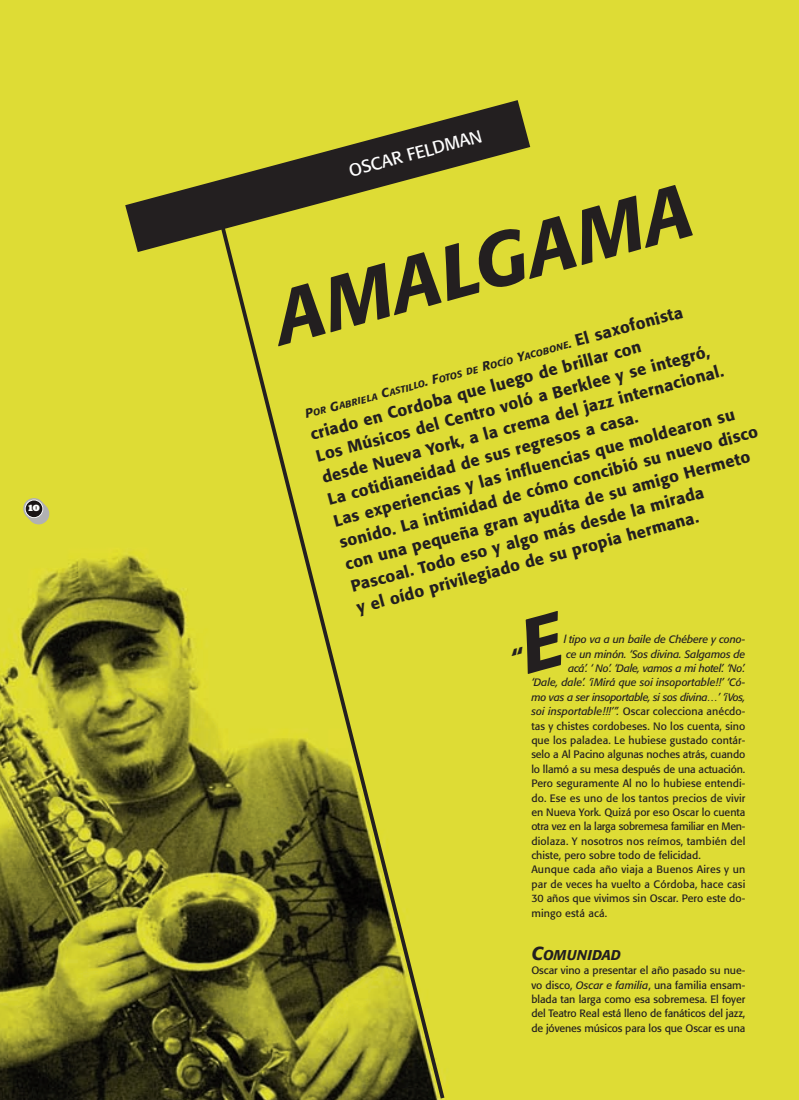
<style>
.page{position:relative;width:799px;height:1100px;background:#fff}
.page>*{position:absolute;margin:0;border:0;box-sizing:border-box;transform-origin:0 0}
.t1{font:italic 500 75px "Formata";color:#231f20}
.t2{font:17.5px "Formata";color:#fff}
.t3{font:500 16.25px/22.4px "Formata";color:#231f20}
.t4{font:italic 500 14px "Formata";letter-spacing:.02em;color:#231f20}
.t5{font:10.62px/14.4px "Formata";letter-spacing:.005em;color:#231f20;text-align:justify}
.t6{font:italic 10.62px "Formata";letter-spacing:-.01em;color:#231f20}
.t7{font:italic 10.62px "Formata";letter-spacing:-.03em;color:#231f20}
.t8{font:10.62px "Formata";letter-spacing:-.025em;color:#231f20}
.t9{font:italic 500 9.38px "Formata";color:#231f20}
.t10{font:8.75px "Big Mummy";color:#fff}
.s1{font-size:12.5px}
.s2{font-style:normal;font-size:16.25px}
.s3{font-style:italic}
.s4{font-size:18.75px}
</style>
<div class="page">
<img style="left:0;top:0;width:798px;height:1099px">
<svg style="left:208px;top:252px;width:239px;height:847px;background:#b4b22e"></svg>
<svg style="left:125px;top:100px;width:405px;height:152px;background:#a29f2e"></svg>
<svg style="left:23px;top:498px;width:26px;height:26px"></svg>
<svg style="left:25px;top:499px;width:18px;height:19px"></svg>
<div style="left:26px;top:500px;width:16px;height:17px;background:#1a1516;border-radius:50%"></div>
<div style="left:510px;top:610px;width:61px;height:64px;background:#dedc35"></div>
<p class="t10" style="left:28px;top:503px;width:13px">10</p>
<h2 class="t2" style="left:347px;top:164px;width:138px;rotate:-15deg">OSCAR FELDMAN</h2>
<h1 class="t1" style="left:268px;top:288px;width:430px;rotate:-15deg">AMALGAMA</h1>
<p class="t9" style="left:304px;top:411px;width:392px;rotate:-15deg"><span class="s1">P</span>OR <span class="s1">G</span>ABRIELA <span class="s1">C</span>ASTILLO<span class="s1">. F</span>OTOS DE <span class="s1">R</span>OCÍO <span class="s1">Y</span>ACOBONE<span class="s1">.</span> <span class="s2">El saxofonista</span></p>
<p class="t3" style="left:308px;top:425px;width:434px;rotate:-15deg">criado en Cordoba que luego de brillar con<br>Los Músicos del Centro voló a Berklee y se integró, desde Nueva York, a la crema del jazz internacional.<br>La cotidianeidad de sus regresos a casa.<br>Las experiencias y las influencias que moldearon su sonido. La intimidad de cómo concibió su nuevo disco con una pequeña gran ayudita de su amigo Hermeto Pascoal. Todo eso y algo más desde la mirada<br>y el oído privilegiado de su propia hermana.</p>
<p class="t6" style="left:563px;top:634px;width:183px">l tipo va a un baile de Chébere y cono-</p>
<p class="t6" style="left:565px;top:649px;width:181px">ce un minón. ‘Sos divina. Salgamos de</p>
<p class="t6" style="left:567px;top:663px;width:179px">acá’. ‘ No’. ‘Dale, vamos a mi hotel’. ‘No’.</p>
<p class="t6" style="left:531px;top:678px;width:215px">‘Dale, dale’. ‘¡Mirá que soi insoportable!!’ ‘Có-</p>
<p class="t7" style="left:531px;top:692px;width:215px">mo vas a ser insoportable, si sos divina…’ ‘¡Vos,</p>
<p class="t5" style="left:531px;top:705px;width:215px"><span class="s3">soi insportable!!!’”.</span> Oscar colecciona anécdo-</p>
<p class="t5" style="left:531px;top:719px;width:215px">tas y chistes cordobeses. No los cuenta, sino</p>
<p class="t5" style="left:531px;top:733px;width:215px">que los paladea. Le hubiese gustado contár-</p>
<p class="t5" style="left:531px;top:748px;width:215px">selo a Al Pacino algunas noches atrás, cuando</p>
<p class="t5" style="left:531px;top:762px;width:215px">lo llamó a su mesa después de una actuación.</p>
<p class="t5" style="left:531px;top:777px;width:215px">Pero seguramente Al no lo hubiese entendi-</p>
<p class="t5" style="left:531px;top:791px;width:215px">do. Ese es uno de los tantos precios de vivir</p>
<p class="t5" style="left:531px;top:805px;width:215px">en Nueva York. Quizá por eso Oscar lo cuenta</p>
<p class="t8" style="left:531px;top:821px;width:215px">otra vez en la larga sobremesa familiar en Men-</p>
<p class="t5" style="left:531px;top:834px;width:215px">diolaza. Y nosotros nos reímos, también del</p>
<p class="t5" style="left:531px;top:848px;width:171px">chiste, pero sobre todo de felicidad.</p>
<p class="t5" style="left:531px;top:863px;width:215px">Aunque cada año viaja a Buenos Aires y un</p>
<p class="t5" style="left:531px;top:877px;width:215px">par de veces ha vuelto a Córdoba, hace casi</p>
<p class="t5" style="left:531px;top:892px;width:215px">30 años que vivimos sin Oscar. Pero este do-</p>
<p class="t5" style="left:531px;top:906px;width:77px">mingo está acá.</p>
<h3 class="t4" style="left:531px;top:948px;width:91px"><span class="s4">C</span>OMUNIDAD</h3>
<p class="t5" style="left:531px;top:963px;width:215px">Oscar vino a presentar el año pasado su nue&shy;vo disco, <span class="s3">Oscar e familia</span>, una familia ensam&shy;blada tan larga como esa sobremesa. El foyer del Teatro Real está lleno de fanáticos del jazz, de jóvenes músicos para los que Oscar es una</p>
</div>
